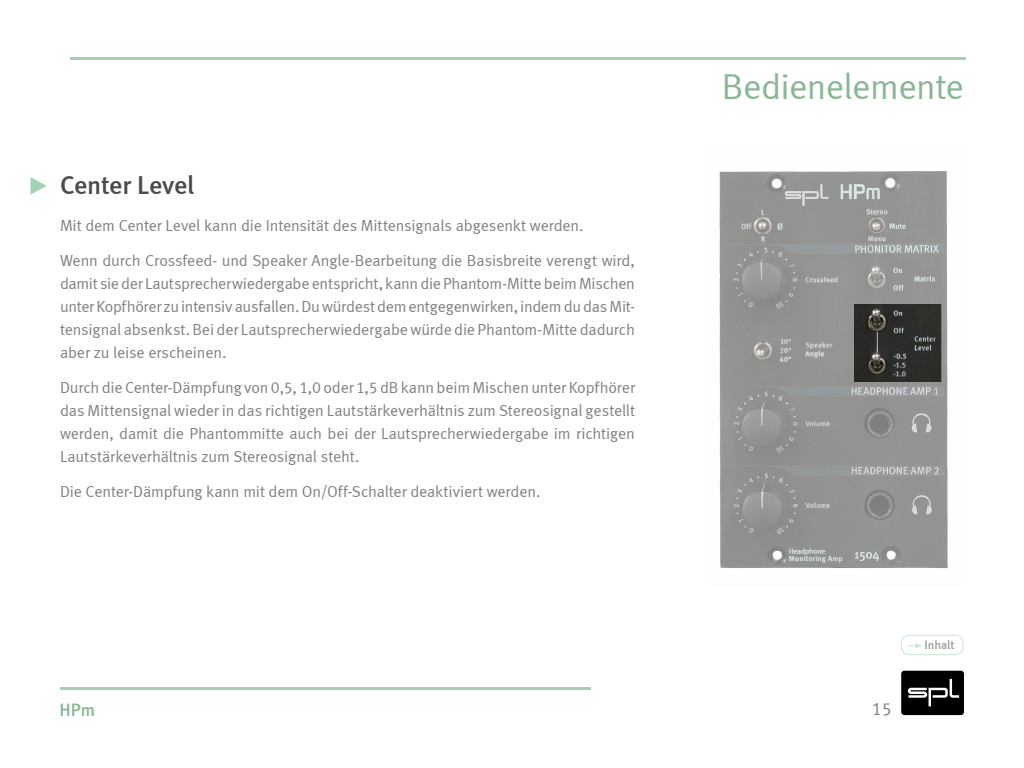
<style>
.page{position:relative;width:1024px;height:768px;background:#fff}
.page>*{position:absolute;margin:0;border:0;box-sizing:border-box;transform-origin:0 0}
.t1{font:36px "Meta Normal";letter-spacing:-.015em;color:#89b796}
.t2{font:26px "Meta Medium LF";letter-spacing:-.01em;color:#4b4b4b}
.t3{font:18px "Meta Medium LF";color:#89b796}
.t4{font:18px "Meta Normal LF";color:#818181}
.t5{font:16px/23px "Meta Normal LF";letter-spacing:-.01em;color:#818181;text-align:justify}
.t6{font:12px "Meta Medium LF";color:#9b9b9b}
</style>
<div class="page">
<hr style="left:60px;top:687px;width:531px;height:3px;background:#a3d2b2">
<hr style="left:71px;top:57px;width:895px;height:3px;background:#a3d2b2">
<div style="left:901px;top:671px;width:63px;height:44px;background:#000;border-radius:3px"></div>
<svg style="left:907px;top:678px;width:53px;height:29px"></svg>
<svg style="left:907px;top:643px;width:15px;height:5px"></svg>
<div style="left:901px;top:635px;width:63px;height:20px;border:1px solid #cce5d2;border-radius:8px"></div>
<svg style="left:30px;top:177px;width:17px;height:18px"></svg>
<svg style="left:719px;top:171px;width:229px;height:397px;background:#8f908e"></svg>
<h2 class="t2" style="left:60px;top:170px;width:136px">Center Level</h2>
<p class="t5" style="left:60px;top:208px;width:577px;line-height:35px">Mit dem Center Level kann die Intensität des Mittensignals abgesenkt werden.<br>Wenn durch Crossfeed- und Speaker Angle-Bearbeitung die Basisbreite verengt wird,</p>
<p class="t5" style="left:60px;top:272px;width:577px">damit sie der Lautsprecherwiedergabe entspricht, kann die Phantom-Mitte beim Mischen unter Kopfhörer zu intensiv ausfallen. Du würdest dem entgegenwirken, indem du das Mit&shy;tensignal absenkst. Bei der Lautsprecherwiedergabe würde die Phantom-Mitte dadurch aber zu leise erscheinen.</p>
<p class="t5" style="left:60px;top:376px;width:577px">Durch die Center-Dämpfung von 0,5, 1,0 oder 1,5 dB kann beim Mischen unter Kopfhörer das Mittensignal wieder in das richtigen Lautstärkeverhältnis zum Stereosignal gestellt werden, damit die Phantommitte auch bei der Lautsprecherwiedergabe im richtigen Lautstärkeverhältnis zum Stereosignal steht.</p>
<p class="t5" style="left:60px;top:480px;width:482px">Die Center-Dämpfung kann mit dem On/Off-Schalter deaktiviert werden.</p>
<h1 class="t1" style="left:722px;top:65px;width:244px">Bedienelemente</h1>
<p class="t6" style="left:925px;top:638px;width:31px">Inhalt</p>
<p class="t3" style="left:59px;top:699px;width:37px">HPm</p>
<p class="t4" style="left:872px;top:699px;width:22px">15</p>
</div>
